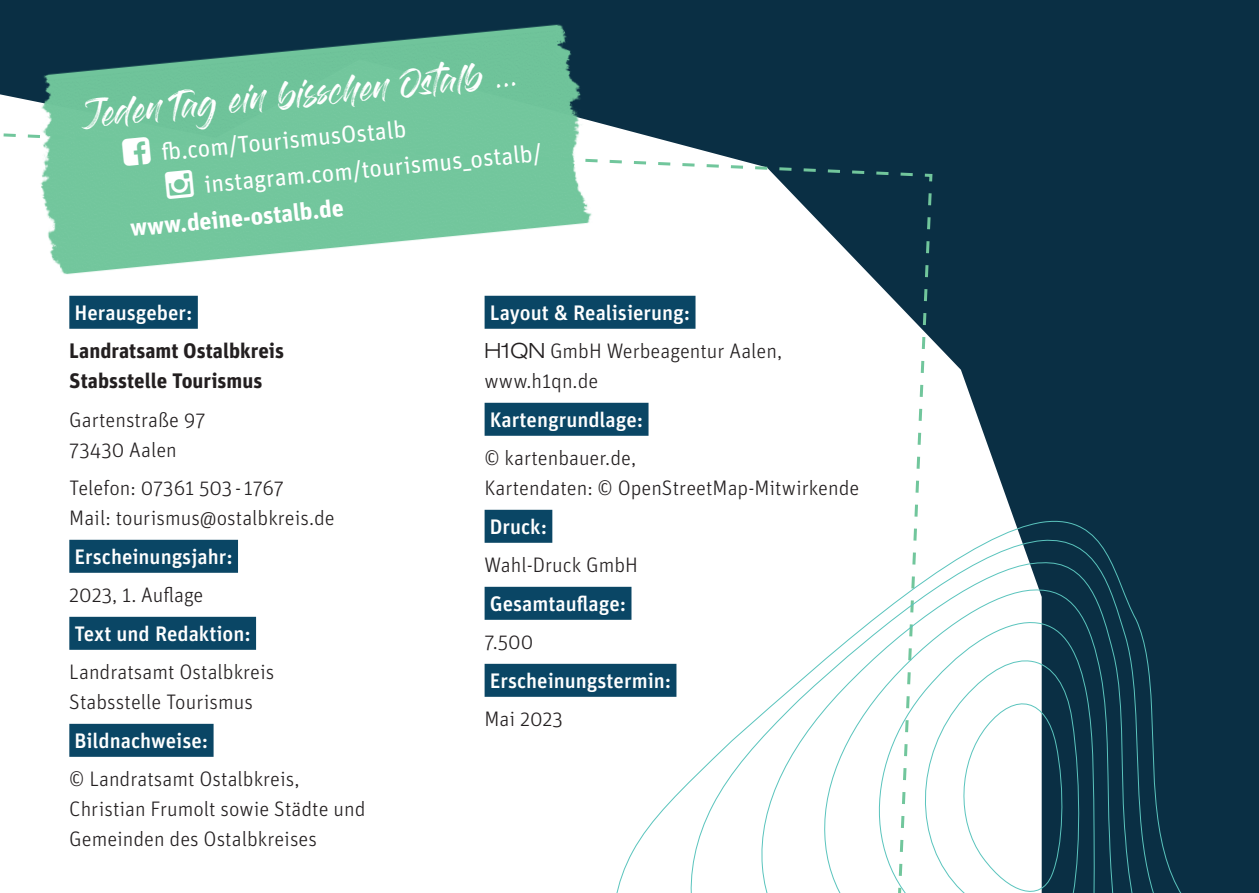
<style>
.page{position:relative;width:1259px;height:893px;background:#0a2f44}
.page>*{position:absolute;margin:0;border:0;box-sizing:border-box;transform-origin:0 0}
.t1{font:27px "Gloss And Bloom";color:#fff}
.t2{font:24px/37.5px "Unit Pro";color:#fff}
.t3{font:700 24px "Unit Pro";color:#fff}
.t4{font:300 21px/30px "Unit Pro";color:#231f20}
.t5{font:500 21px "Unit Pro";color:#fff}
.t6{font:700 21px/30px "Unit Pro";color:#231f20}
.s1{font-weight:500;color:#fff}
.s2{font-family:"Helvetica Neue LT Std";font-stretch:expanded}
</style>
<div class="page">
<svg style="left:934px;top:342px;width:78px;height:170px;fill:#fff"></svg>
<div style="left:0;top:138px;width:934px;height:755px;background:#fff"></div>
<img style="left:0;top:24px;width:658px;height:273px">
<svg style="left:609px;top:512px;width:573px;height:381px"></svg>
<div style="left:69px;top:296px;width:129px;height:33px;background:#0a4665"></div>
<div style="left:69px;top:540px;width:169px;height:33px;background:#0a4665"></div>
<div style="left:69px;top:617px;width:187px;height:33px;background:#0a4665"></div>
<div style="left:69px;top:724px;width:145px;height:33px;background:#0a4665"></div>
<div style="left:484px;top:296px;width:211px;height:33px;background:#0a4665"></div>
<div style="left:484px;top:403px;width:164px;height:33px;background:#0a4665"></div>
<div style="left:484px;top:510px;width:68px;height:33px;background:#0a4665"></div>
<div style="left:484px;top:587px;width:147px;height:33px;background:#0a4665"></div>
<div style="left:484px;top:664px;width:192px;height:33px;background:#0a4665"></div>
<svg style="left:122px;top:137px;width:29px;height:29px"></svg>
<svg style="left:165px;top:169px;width:29px;height:30px"></svg>
<p class="t1" style="left:86px;top:100px;width:433px;rotate:-5deg">Jeden Tag ein biss chen Ostalb ...</p>
<p class="t2" style="left:198px;top:129px;width:340px;text-indent:-39px;rotate:-6deg">fb .com/TourismusOstalb instagram.com/tourismus_ostalb/</p>
<p class="t3" style="left:128px;top:212px;width:216px;rotate:-6deg">www.deine-ostalb.de</p>
<p class="t5" style="left:74px;top:297px;width:120px">Herausgeber:</p>
<p class="t6" style="left:69px;top:335px;width:216px">Landratsamt Ostalbkreis<br>Stabsstelle Tourismus</p>
<p class="t4" style="left:69px;top:404px;width:138px">Gartenstraße 97<br>73430 Aalen</p>
<p class="t4" style="left:69px;top:473px;width:267px">Telefon: 07361 503 - 1767<br>Mail: tourismus@ostalbkreis.de</p>
<p class="t5" style="left:74px;top:542px;width:160px">Erscheinungsjahr:</p>
<p class="t4" style="left:69px;top:580px;width:136px">2023, 1. Auflage</p>
<p class="t5" style="left:74px;top:619px;width:178px">Text und Redaktion:</p>
<p class="t4" style="left:69px;top:657px;width:207px">Landratsamt Ostalbkreis<br>Stabsstelle Tourismus</p>
<p class="t5" style="left:74px;top:726px;width:135px">Bildnachweise:</p>
<p class="t4" style="left:69px;top:764px;width:298px">© Landratsamt Ostalbkreis,<br>Christian Frumolt sowie Städte und<br>Gemeinden des Ostalbkreises</p>
<p class="t4" style="left:484px;top:293px;width:299px;line-height:38.4px"><span class="s1">Layout &amp; Realisierung:<br></span><span class="s2">H1QN</span> GmbH Werbeagentur Aalen,</p>
<p class="t4" style="left:484px;top:365px;width:115px">www.h1qn.de</p>
<p class="t5" style="left:490px;top:404px;width:155px">Kartengrundlage:</p>
<p class="t4" style="left:484px;top:443px;width:376px">© kartenbauer.de,<br>Kartendaten: © OpenStreetMap-Mitwirkende</p>
<p class="t5" style="left:490px;top:512px;width:59px">Druck:</p>
<p class="t4" style="left:484px;top:550px;width:155px">Wahl-Druck GmbH</p>
<p class="t5" style="left:490px;top:589px;width:138px">Gesamtauflage:</p>
<p class="t4" style="left:484px;top:627px;width:50px">7.500</p>
<p class="t5" style="left:490px;top:666px;width:183px">Erscheinungstermin:</p>
<p class="t4" style="left:484px;top:704px;width:80px">Mai 2023</p>
</div>
